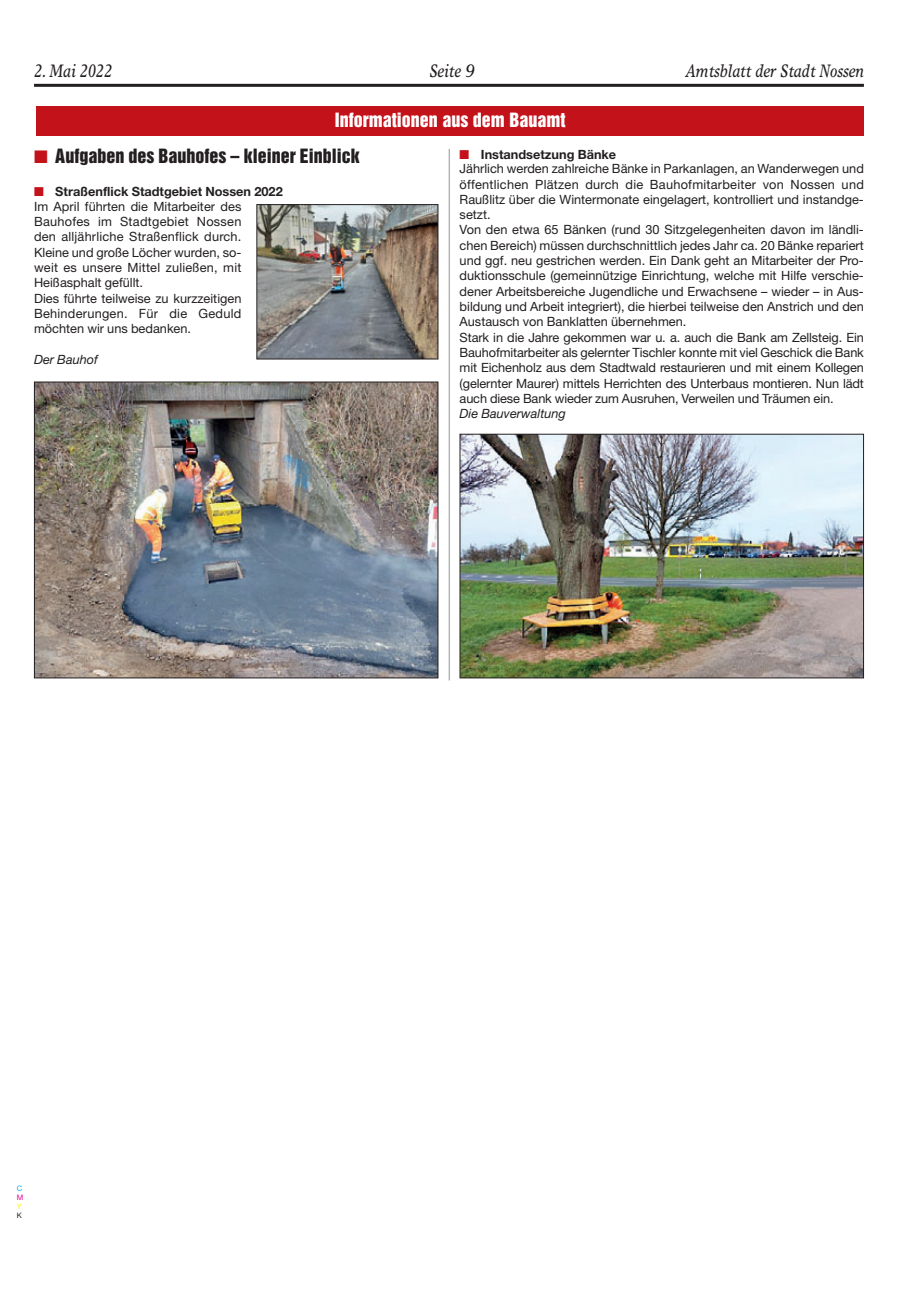
<style>
.page{position:relative;width:915px;height:1293px;background:#fff}
.page>*{position:absolute;margin:0;border:0;box-sizing:border-box;transform-origin:0 0}
.t1{font:italic 18px "Times Europa";color:#231f20;scale:.8 1}
.t2{font:18px "Helvetica Inserat";color:#231f20}
.t3{font:18px "Helvetica Inserat";color:#fff}
.t4{font:12.75px/15.3px "Helvetica Neue";color:#231f20}
.t5{font:italic 12.75px "Helvetica Neue";color:#231f20}
.t6{font:7.5px "Helvetica Neue";color:#00aeef}
.t7{font:7.5px "Helvetica Neue";color:#ed028c}
.t8{font:7.5px "Helvetica Neue";color:#fff101}
.t9{font:7.5px "Helvetica Neue";color:#231f20}
.s1{color:#c4121a}
.s2{font-weight:700}
</style>
<div class="page">
<hr style="left:34px;top:84px;width:829px;height:3px;background:#231f20">
<div style="left:36px;top:106px;width:827px;height:30px;background:#c4121a"></div>
<img style="left:36px;top:384px;width:400px;height:292px">
<div style="left:34px;top:382px;width:404px;height:296px;border:1px solid #231f20"></div>
<img style="left:258px;top:206px;width:178px;height:151px">
<div style="left:256px;top:204px;width:182px;height:155px;border:1px solid #231f20"></div>
<img style="left:461px;top:436px;width:400px;height:240px">
<div style="left:459px;top:434px;width:404px;height:244px;border:1px solid #231f20"></div>
<hr style="left:448px;top:149px;width:1px;height:531px;background:#939598">
<h1 class="t1" style="left:34px;top:64px;width:99px">2. Mai 2022</h1>
<h1 class="t1" style="left:429px;top:64px;width:58px">Seite 9</h1>
<h1 class="t1" style="left:685px;top:64px;width:224px">Amtsblatt der Stadt Nossen</h1>
<h1 class="t3" style="left:334px;top:113px;width:232px">Informationen aus dem Bauamt</h1>
<h1 class="t2" style="left:34px;top:149px;width:327px"><span class="s1">■</span> Aufgaben des Bauhofes – kleiner Einblick</h1>
<p class="t4" style="left:34px;top:185px;width:250px"><span class="s1">■</span> <span class="s2">Straßenflick Stadtgebiet Nossen 2022<br></span>Im April führten die Mitarbeiter des Bauhofes im Stadtgebiet Nossen<br>den alljährliche Straßenflick durch.<br>Kleine und große Löcher wurden, so-<br>weit es unsere Mittel zuließen, mit Heißasphalt gefüllt.<br>Dies führte teilweise zu kurzzeitigen Behinderungen. Für die Geduld möchten wir uns bedanken.</p>
<p class="t5" style="left:34px;top:355px;width:65px">Der Bauhof</p>
<p class="t4" style="left:459px;top:148px;width:405px"><span class="s1">■</span> <span class="s2">Instandsetzung Bänke<br></span>Jährlich werden zahlreiche Bänke in Parkanlagen, an Wanderwegen und öffentlichen Plätzen durch die Bauhofmitarbeiter von Nossen und Raußlitz über die Wintermonate eingelagert, kontrolliert und instandge&shy;setzt.<br>Von den etwa 65 Bänken (rund 30 Sitzgelegenheiten davon im ländli&shy;chen Bereich) müssen durchschnittlich jedes Jahr ca. 20 Bänke repariert und ggf. neu gestrichen werden. Ein Dank geht an Mitarbeiter der Pro&shy;duktionsschule (gemeinnützige Einrichtung, welche mit Hilfe verschie&shy;dener Arbeitsbereiche Jugendliche und Erwachsene – wieder – in Aus&shy;bildung und Arbeit integriert), die hierbei teilweise den Anstrich und den Austausch von Banklatten übernehmen.<br>Stark in die Jahre gekommen war u. a. auch die Bank am Zellsteig. Ein Bauhofmitarbeiter als gelernter Tischler konnte mit viel Geschick die Bank mit Eichenholz aus dem Stadtwald restaurieren und mit einem Kollegen (gelernter Maurer) mittels Herrichten des Unterbaus montieren. Nun lädt auch diese Bank wieder zum Ausruhen, Verweilen und Träumen ein.</p>
<p class="t5" style="left:459px;top:409px;width:108px">Die Bauverwaltung</p>
<p class="t6" style="left:17px;top:1185px;width:7px">C</p>
<p class="t7" style="left:17px;top:1194px;width:8px">M</p>
<p class="t8" style="left:17px;top:1203px;width:6px">Y</p>
<p class="t9" style="left:17px;top:1212px;width:7px">K</p>
</div>
